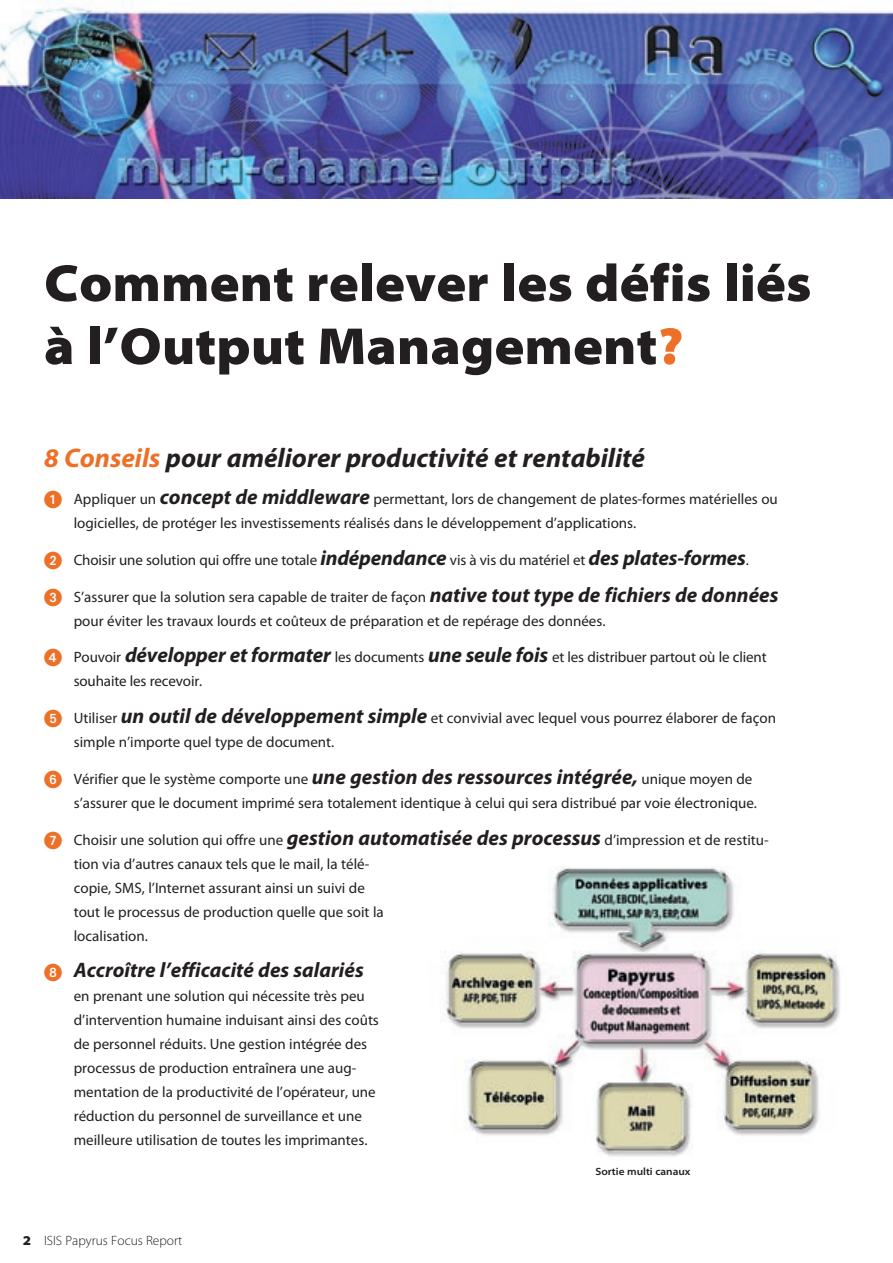
<style>
.page{position:relative;width:893px;height:1263px;background:#fff}
.page>*{position:absolute;margin:0;border:0;box-sizing:border-box;transform-origin:0 0}
.t1{font:900 semi-expanded 52.5px/63px "Myriad Pro";color:#231f20}
.t2{font:italic 700 27px "Myriad Pro";color:#231f20}
.t3{font:italic 700 21px "Myriad Pro";color:#231f20}
.t4{font:15px/24px "Myriad Pro";color:#231f20}
.t5{font:300 13.5px "Myriad Pro";color:#231f20}
.t6{font:600 semi-expanded 10.5px "Myriad Pro";color:#231f20}
.s1{color:#ed7028}
.s2{font-family:"European Pi One";font-size:18px;color:#ed7028}
.s3{font-weight:700;font-style:italic;font-size:21px}
.s4{font-family:"European Pi One";font-weight:400;font-style:normal;font-size:18px;color:#ed7028}
.s5{font-weight:900;font-stretch:semi-expanded}
</style>
<div class="page">
<img style="left:442px;top:867px;width:398px;height:290px">
<img style="left:0;top:0;width:893px;height:199px">
<h1 class="t1" style="left:44px;top:252px;width:769px">Comment relever les défis liés à l’Output Management<span class="s1">?</span></h1>
<h2 class="t2" style="left:44px;top:443px;width:603px"><span class="s1">8 Conseils</span> pour améliorer productivité et rentabilité</h2>
<p class="t4" style="left:74px;top:487px;width:706px;text-indent:-30px"><span class="s2">1</span> Appliquer un <span class="s3">concept de middleware</span> permettant, lors de changement de plates-formes matérielles ou logicielles, de protéger les investissements réalisés dans le développement d’applications.</p>
<p class="t4" style="left:44px;top:548px;width:706px"><span class="s2">2</span> Choisir une solution qui offre une totale <span class="s3">indépendance</span> vis à vis du matériel et <span class="s3">des plates-formes</span>.</p>
<p class="t4" style="left:74px;top:585px;width:706px;text-indent:-30px"><span class="s2">3</span> S’assurer que la solution sera capable de traiter de façon <span class="s3">native tout type de fichiers de données </span>pour éviter les travaux lourds et coûteux de préparation et de repérage des données.</p>
<p class="t4" style="left:74px;top:646px;width:694px;text-indent:-30px"><span class="s2">4</span> Pouvoir <span class="s3">développer et formater</span> les documents <span class="s3">une seule fois</span> et les distribuer partout où le client souhaite les recevoir.</p>
<p class="t4" style="left:74px;top:706px;width:704px;text-indent:-30px"><span class="s2">5</span> Utiliser <span class="s3">un outil de développement simple</span> et convivial avec lequel vous pourrez élaborer de façon simple n’importe quel type de document.</p>
<p class="t4" style="left:74px;top:767px;width:685px;text-indent:-30px"><span class="s2">6</span> Vérifier que le système comporte une <span class="s3">une gestion des ressources intégrée,</span> unique moyen de s’assurer que le document imprimé sera totalement identique à celui qui sera distribué par voie électronique.</p>
<p class="t4" style="left:74px;top:828px;width:696px;text-indent:-30px"><span class="s2">7</span> Choisir une solution qui offre une <span class="s3">gestion automatisée des processus</span> d’impression et de restitu&shy;tion via d’autres canaux tels que le mail, la télé-<br>copie, SMS, l’Internet assurant ainsi un suivi de<br>tout le processus de production quelle que soit la<br>localisation.</p>
<h3 class="t3" style="left:44px;top:959px;width:321px"><span class="s4">8</span> Accroître l’efficacité des salariés</h3>
<p class="t4" style="left:74px;top:985px;width:307px">en prenant une solution qui nécessite très peu d’intervention humaine induisant ainsi des coûts de personnel réduits. Une gestion intégrée des processus de production entraînera une aug&shy;mentation de la productivité de l’opérateur, une réduction du personnel de surveillance et une meilleure utilisation de toutes les imprimantes.</p>
<p class="t5" style="left:23px;top:1233px;width:161px"><span class="s5">2</span> ISIS Papyrus Focus Report</p>
<p class="t6" style="left:595px;top:1165px;width:97px">Sortie multi canaux</p>
</div>
